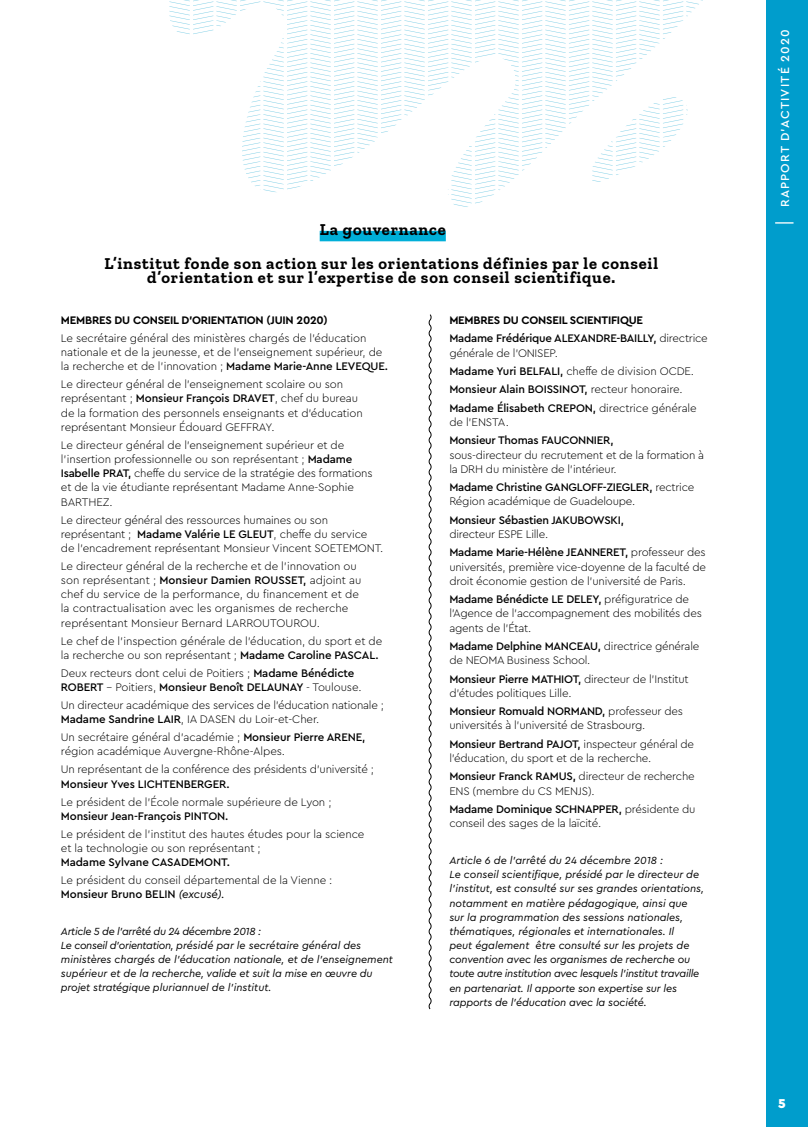
<style>
.page{position:relative;width:808px;height:1127px;background:#fff}
.page>*{position:absolute;margin:0;border:0;box-sizing:border-box;transform-origin:0 0}
.t1{font:700 16.5px/34.3px "Zilla Slab";letter-spacing:.05em;color:#000;text-align:center}
.t2{font:900 13.5px "Cera Pro";color:#fff}
.t3{font:500 12.15px "Cera Pro";letter-spacing:.1em;color:#fff}
.t4{font:300 11.55px/14.1px "Cera Pro";letter-spacing:-.01em;color:#000}
.t5{font:500 11.55px/18.5px "Cera Pro";letter-spacing:-.02em;color:#000}
.t6{font:700 11.55px "Cera Pro";letter-spacing:-.02em;color:#000}
.t7{font:italic 10.8px/14.1px "Cera Pro";color:#000}
.s1{font-weight:500}
.s2{font-weight:400;font-style:italic}
.s3{font-weight:700}
.s4{font-weight:300}
</style>
<div class="page">
<svg style="left:169px;top:0;width:534px;height:207px"></svg>
<svg style="left:428px;top:314px;width:4px;height:696px"></svg>
<div style="left:320px;top:231px;width:126px;height:10px;background:#00afd8"></div>
<div style="left:766px;top:0;width:42px;height:1127px;background:#009dcc"></div>
<svg style="left:775px;top:222px;width:18px;height:2px"></svg>
<h1 class="t1" style="left:104px;top:212px;width:555px">La gouvernance<br>L’institut fonde son action sur les orientations définies par le conseil</h1>
<h1 class="t1" style="left:147px;top:261px;width:469px">d’orientation et sur l’expertise de son conseil scientifique.</h1>
<p class="t6" style="left:61px;top:312px;width:268px">MEMBRES DU CONSEIL D’ORIENTATION (JUIN 2020)</p>
<p class="t4" style="left:61px;top:330px;width:329px">Le secrétaire général des ministères chargés de l’éducation nationale et de la jeunesse, et de l’enseignement supérieur, de la recherche et de l’innovation ; <span class="s1">Madame Marie-Anne LEVEQUE.</span></p>
<p class="t4" style="left:61px;top:377px;width:303px">Le directeur général de l’enseignement scolaire ou son représentant ; <span class="s1">Monsieur François DRAVET</span>, chef du bureau de la formation des personnels enseignants et d’éducation représentant Monsieur Édouard GEFFRAY.</p>
<p class="t4" style="left:61px;top:437px;width:313px">Le directeur général de l’enseignement supérieur et de l’insertion professionnelle ou son représentant ; <span class="s1">Madame Isabelle PRAT,</span> cheffe du service de la stratégie des formations et de la vie étudiante représentant Madame Anne-Sophie BARTHEZ.</p>
<p class="t4" style="left:61px;top:512px;width:324px">Le directeur général des ressources humaines ou son représentant ; <span class="s1">Madame Valérie LE GLEUT</span>, cheffe du service de l’encadrement représentant Monsieur Vincent SOETEMONT.</p>
<p class="t4" style="left:61px;top:558px;width:302px">Le directeur général de la recherche et de l’innovation ou son représentant ; <span class="s1">Monsieur Damien ROUSSET,</span> adjoint au chef du service de la performance, du financement et de la contractualisation avec les organismes de recherche représentant Monsieur Bernard LARROUTOUROU.</p>
<p class="t4" style="left:61px;top:633px;width:323px">Le chef de l’inspection générale de l’éducation, du sport et de la recherche ou son représentant ; <span class="s1">Madame Caroline PASCAL.</span></p>
<p class="t4" style="left:61px;top:665px;width:302px">Deux recteurs dont celui de Poitiers ; <span class="s1">Madame Bénédicte<br>ROBERT</span> – Poitiers, <span class="s1">Monsieur Benoît DELAUNAY</span> - Toulouse.</p>
<p class="t4" style="left:61px;top:697px;width:324px">Un directeur académique des services de l’éducation nationale ;<br><span class="s1">Madame Sandrine LAIR</span>, IA DASEN du Loir-et-Cher.</p>
<p class="t4" style="left:61px;top:730px;width:306px">Un secrétaire général d’académie ; <span class="s1">Monsieur Pierre ARENE, </span>région académique Auvergne-Rhône-Alpes.</p>
<p class="t4" style="left:61px;top:762px;width:314px">Un représentant de la conférence des présidents d’université ;</p>
<p class="t5" style="left:61px;top:774px;width:170px">Monsieur Yves LICHTENBERGER.</p>
<p class="t4" style="left:61px;top:794px;width:272px">Le président de l’École normale supérieure de Lyon ;</p>
<p class="t5" style="left:61px;top:806px;width:169px">Monsieur Jean-François PINTON.</p>
<p class="t4" style="left:61px;top:826px;width:305px">Le président de l’institut des hautes études pour la science et la technologie ou son représentant ;</p>
<p class="t5" style="left:61px;top:852px;width:170px">Madame Sylvane CASADEMONT.</p>
<p class="t4" style="left:61px;top:872px;width:273px">Le président du conseil départemental de la Vienne :<br><span class="s1">Monsieur Bruno BELIN</span> <span class="s2">(excusé).</span></p>
<p class="t7" style="left:61px;top:923px;width:334px">Article 5 de l’arrêté du 24 décembre 2018 :<br>Le conseil d’orientation, présidé par le secrétaire général des ministères chargés de l’éducation nationale, et de l’enseignement supérieur et de la recherche, valide et suit la mise en œuvre du projet stratégique pluriannuel de l’institut.</p>
<p class="t5" style="left:449px;top:310px;width:260px"><span class="s3">MEMBRES DU CONSEIL SCIENTIFIQUE<br></span>Madame Frédérique ALEXANDRE-BAILLY, <span class="s4">directrice</span></p>
<p class="t4" style="left:449px;top:343px;width:249px;line-height:18.5px">générale de l'ONISEP.<br><span class="s1">Madame Yuri BELFALI,</span> cheffe de division OCDE.<br><span class="s1">Monsieur Alain BOISSINOT,</span> recteur honoraire.<br><span class="s1">Madame Élisabeth CREPON,</span> directrice générale</p>
<p class="t4" style="left:449px;top:415px;width:61px">de l'ENSTA.</p>
<p class="t5" style="left:449px;top:431px;width:166px">Monsieur Thomas FAUCONNIER,</p>
<p class="t4" style="left:449px;top:447px;width:256px">sous-directeur du recrutement et de la formation à la DRH du ministère de l'intérieur.</p>
<p class="t4" style="left:449px;top:480px;width:246px"><span class="s1">Madame Christine GANGLOFF-ZIEGLER,</span> rectrice<br>Région académique de Guadeloupe.</p>
<p class="t5" style="left:449px;top:510px;width:176px">Monsieur Sébastien JAKUBOWSKI,</p>
<p class="t4" style="left:449px;top:524px;width:258px;line-height:18.5px">directeur ESPE Lille.<br><span class="s1">Madame Marie-Hélène JEANNERET,</span> professeur des</p>
<p class="t4" style="left:449px;top:559px;width:258px">universités, première vice-doyenne de la faculté de droit économie gestion de l'université de Paris.</p>
<p class="t4" style="left:449px;top:592px;width:254px"><span class="s1">Madame Bénédicte LE DELEY,</span> préfiguratrice de l'Agence de l'accompagnement des mobilités des agents de l'État.</p>
<p class="t4" style="left:449px;top:638px;width:252px"><span class="s1">Madame Delphine MANCEAU,</span> directrice générale de NEOMA Business School.</p>
<p class="t4" style="left:449px;top:671px;width:241px"><span class="s1">Monsieur Pierre MATHIOT,</span> directeur de l’Institut d’études politiques Lille.</p>
<p class="t4" style="left:449px;top:704px;width:235px"><span class="s1">Monsieur Romuald NORMAND,</span> professeur des universités à l’université de Strasbourg.</p>
<p class="t4" style="left:449px;top:736px;width:246px"><span class="s1">Monsieur Bertrand PAJOT,</span> inspecteur général de l’éducation, du sport et de la recherche.</p>
<p class="t4" style="left:449px;top:769px;width:247px"><span class="s1">Monsieur Franck RAMUS,</span> directeur de recherche<br>ENS (membre du CS MENJS).</p>
<p class="t4" style="left:449px;top:801px;width:248px"><span class="s1">Madame Dominique SCHNAPPER,</span> présidente du conseil des sages de la laïcité.</p>
<p class="t7" style="left:449px;top:853px;width:256px">Article 6 de l’arrêté du 24 décembre 2018 :<br>Le conseil scientifique, présidé par le directeur de l’institut, est consulté sur ses grandes orientations, notamment en matière pédagogique, ainsi que sur la programmation des sessions nationales, thématiques, régionales et internationales. Il<br>peut également être consulté sur les projets de convention avec les organismes de recherche ou toute autre institution avec lesquels l’institut travaille en partenariat. Il apporte son expertise sur les rapports de l’éducation avec la société.</p>
<p class="t3" style="left:777px;top:207px;width:180px;rotate:-90deg">RAPPORT D’ACTIVITÉ 2020</p>
<p class="t2" style="left:778px;top:1094px;width:9px">5</p>
</div>
